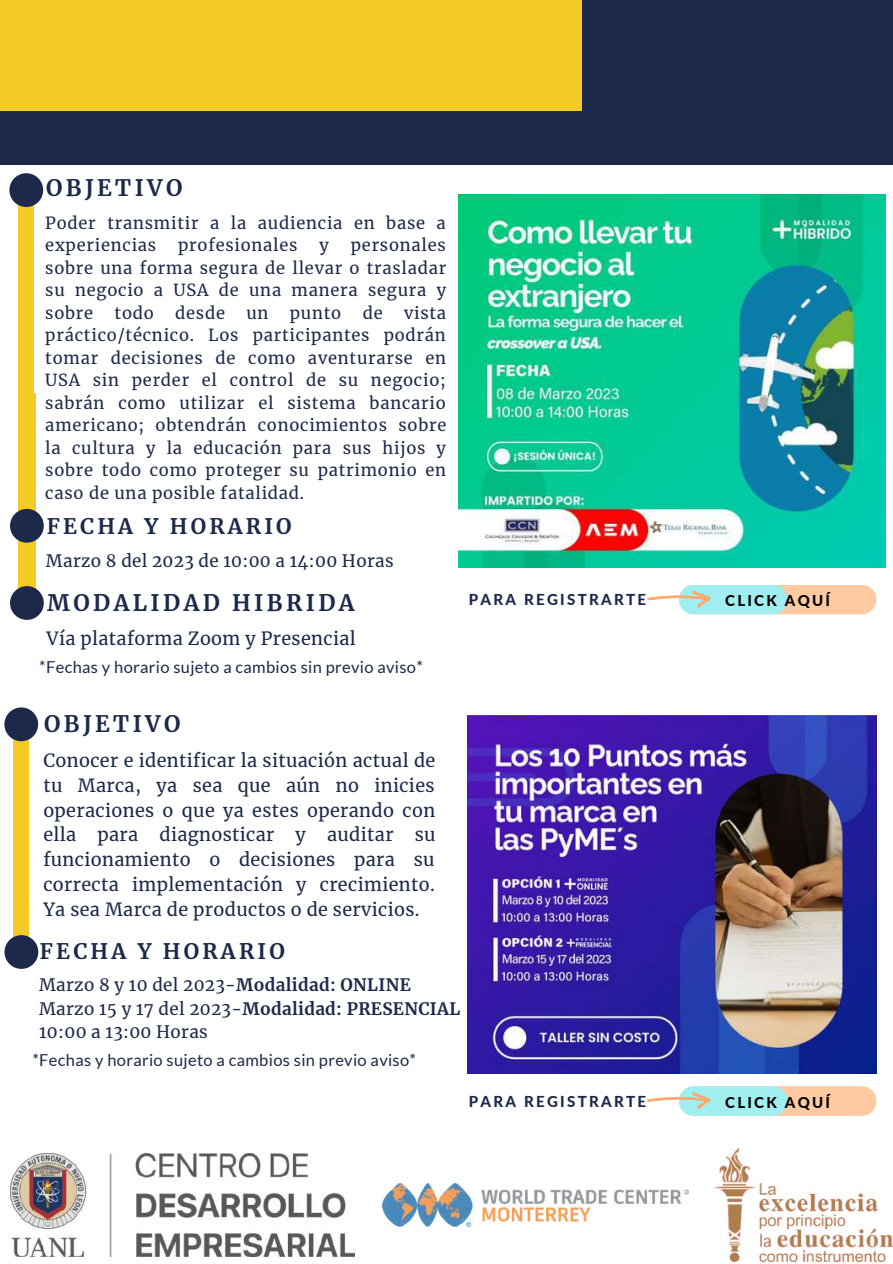
<style>
.page{position:relative;width:893px;height:1264px;background:#fff}
.page>*{position:absolute;margin:0;border:0;box-sizing:border-box;transform-origin:0 0}
.t1{font:700 22.5px "Merriweather";letter-spacing:.15em;color:#1d294a}
.t2{font:700 21.15px "Merriweather";letter-spacing:.15em;color:#1d294a}
.t3{font:18px/24.8px "Merriweather";letter-spacing:.02em;color:#1d294a;text-align:justify}
.t4{font:16.95px/23.4px "Merriweather";letter-spacing:.02em;color:#1d294a}
.t5{font:16.5px/22.5px "Merriweather";letter-spacing:.045em;color:#1d294a;text-align:justify}
.t6{font:16.5px "Lato";letter-spacing:.02em;color:#1d294a}
.t7{font:800 15.15px "Lato";letter-spacing:.15em;color:#1d294a}
.t8{font:800 15px "Lato";letter-spacing:.15em;color:#000}
.s1{font-weight:700}
</style>
<div class="page">
<div style="left:0;top:0;width:892px;height:164px;background:#1d294a"></div>
<div style="left:0;top:0;width:581px;height:110px;background:#f4ca26"></div>
<div style="left:19px;top:191px;width:14px;height:232px;background:#f4ca26"></div>
<svg style="left:9px;top:173px;width:34px;height:34px"></svg>
<div style="left:19px;top:393px;width:16px;height:219px;background:#f4ca26"></div>
<svg style="left:10px;top:509px;width:34px;height:33px"></svg>
<div style="left:14px;top:725px;width:14px;height:232px;background:#f4ca26"></div>
<svg style="left:4px;top:707px;width:34px;height:34px"></svg>
<svg style="left:5px;top:935px;width:33px;height:33px"></svg>
<img style="left:467px;top:715px;width:409px;height:358px">
<svg style="left:10px;top:586px;width:34px;height:34px"></svg>
<img style="left:458px;top:195px;width:427px;height:373px">
<img style="left:10px;top:1153px;width:344px;height:103px">
<img style="left:715px;top:1148px;width:177px;height:113px">
<img style="left:383px;top:1183px;width:305px;height:43px">
<svg style="left:647px;top:585px;width:229px;height:29px;background:#d7dfce"></svg>
<svg style="left:647px;top:1086px;width:229px;height:29px;background:#d7dfce"></svg>
<h1 class="t1" style="left:46px;top:174px;width:138px">OBJETIVO</h1>
<p class="t5" style="left:45px;top:212px;width:402px">Poder transmitir a la audiencia en base a experiencias</p>
<p class="t5" style="left:178px;top:234px;width:121px">profesionales</p>
<p class="t5" style="left:319px;top:234px;width:11px">y</p>
<p class="t5" style="left:45px;top:234px;width:402px;text-indent:305px">personales sobre una forma segura de llevar o trasladar su negocio a USA de una manera segura y sobre</p>
<p class="t5" style="left:115px;top:301px;width:41px">todo</p>
<p class="t5" style="left:175px;top:301px;width:51px">desde</p>
<p class="t5" style="left:246px;top:301px;width:24px">un</p>
<p class="t5" style="left:290px;top:301px;width:53px">punto</p>
<p class="t5" style="left:362px;top:301px;width:21px">de</p>
<p class="t5" style="left:45px;top:301px;width:402px;text-indent:358px">vista práctico/técnico. Los participantes podrán tomar decisiones de como aventurarse en USA sin perder el control de su negocio; sabrán como utilizar el sistema bancario americano; obtendrán conocimientos sobre la cultura y la educación para sus hijos y sobre todo como proteger su patrimonio en caso de una posible fatalidad.</p>
<p class="t2" style="left:47px;top:513px;width:246px">FECHA Y HORARIO</p>
<p class="t4" style="left:46px;top:549px;width:349px">Marzo 8 del 2023 de 10:00 a 14:00 Horas</p>
<h1 class="t1" style="left:47px;top:588px;width:309px">MODALIDAD HIBRIDA</h1>
<p class="t3" style="left:47px;top:626px;width:311px">Vía plataforma Zoom y Presencial</p>
<p class="t6" style="left:39px;top:657px;width:385px">*Fechas y horario sujeto a cambios sin previo aviso*</p>
<p class="t7" style="left:469px;top:590px;width:179px">PARA REGISTRARTE</p>
<p class="t8" style="left:725px;top:591px;width:106px">CLICK AQUÍ</p>
<h1 class="t1" style="left:44px;top:710px;width:138px">OBJETIVO</h1>
<p class="t3" style="left:43px;top:748px;width:394px">Conocer e identificar la situación actual de tu Marca, ya sea que aún no inicies operaciones o que ya estes operando con ella para diagnosticar y auditar su funcionamiento o decisiones para su correcta implementación y crecimiento.<br>Ya sea Marca de productos o de servicios.</p>
<p class="t2" style="left:40px;top:937px;width:246px">FECHA Y HORARIO</p>
<p class="t4" style="left:39px;top:973px;width:422px">Marzo 8 y 10 del 2023-<span class="s1">Modalidad: ONLINE<br></span>Marzo 15 y 17 del 2023-<span class="s1">Modalidad: PRESENCIAL<br></span>10:00 a 13:00 Horas</p>
<p class="t6" style="left:32px;top:1049px;width:385px">*Fechas y horario sujeto a cambios sin previo aviso*</p>
<p class="t7" style="left:469px;top:1091px;width:179px">PARA REGISTRARTE</p>
<p class="t8" style="left:725px;top:1092px;width:106px">CLICK AQUÍ</p>
</div>
